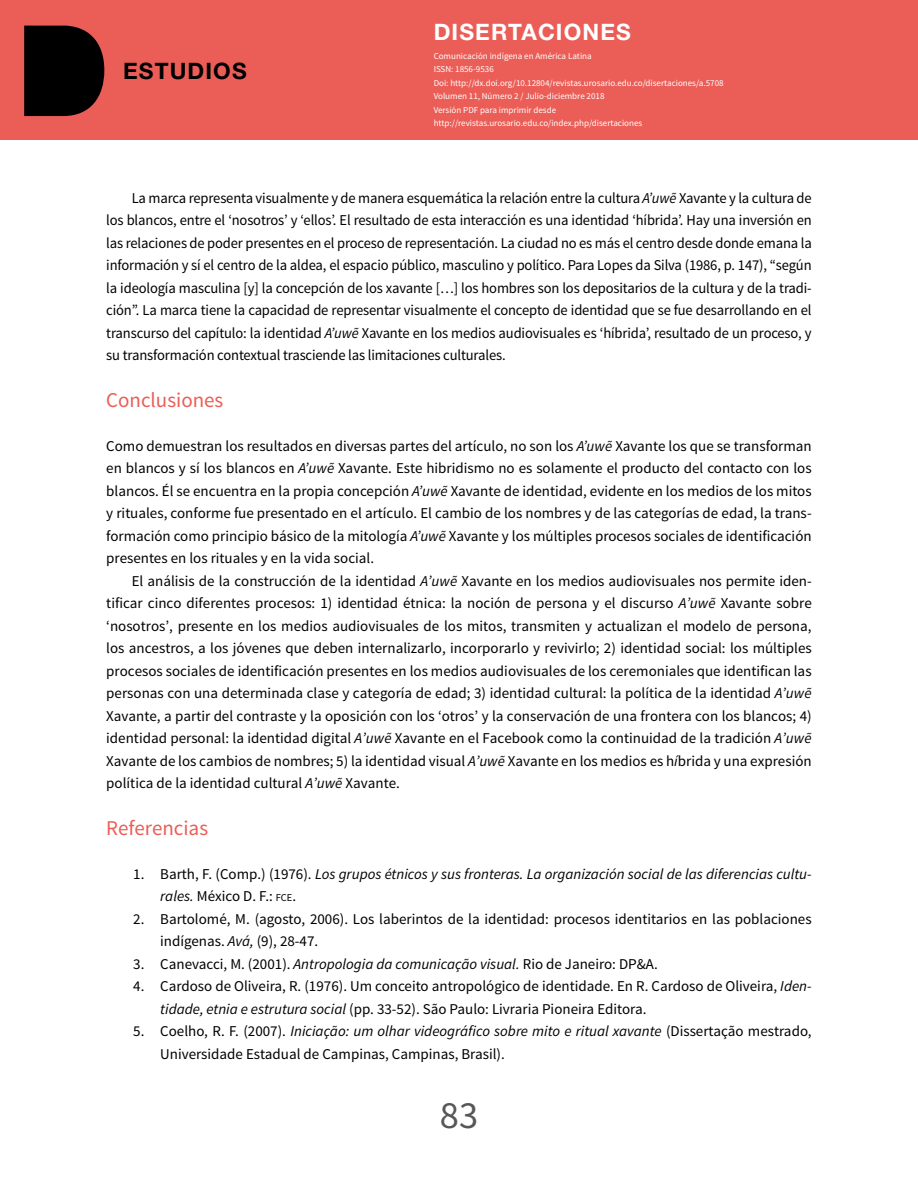
<style>
.page{position:relative;width:918px;height:1188px;background:#fff}
.page>*{position:absolute;margin:0;border:0;box-sizing:border-box;transform-origin:0 0}
.t1{font:38.4px "Source Sans Pro";color:#575756}
.t2{font:700 22.65px "Helvetica Neue LT Std";letter-spacing:.05em;color:#fff}
.t3{font:700 22.65px "Helvetica Neue LT Std";letter-spacing:.05em;color:#000}
.t4{font:21px "Source Sans Pro";color:#eb5e57}
.t5{font:15px/22.5px "Source Sans Pro";color:#000;text-align:justify}
.t6{font:italic 15px/22.5px "Source Sans Pro";color:#000}
.t7{font:9px/13.5px "Source Sans Pro";color:#fff}
.s1{font-style:inherit}
.s2{font-style:italic}
.s3{font-style:normal}
.s4{font-style:normal;font-size:10.5px}
</style>
<div class="page">
<div style="left:0;top:0;width:918px;height:139px;background:#eb5e57"></div>
<svg style="left:24px;top:26px;width:80px;height:90px;background:#150807"></svg>
<h2 class="t3" style="left:123px;top:57px;width:125px">ESTUDIOS</h2>
<h2 class="t2" style="left:434px;top:18px;width:182px">DISERTACIONES</h2>
<p class="t7" style="left:434px;top:49px;width:292px">Comunicación indígena en América Latina<br><span class="s1">I SSN</span> : 1856-9536<br>Doi: http://dx.doi.org/10.12804/revistas.urosario.edu.co/disertaciones/a.5708<br>Volumen 11, Número 2 / Julio-diciembre 2018<br>Versión <span class="s1">PDF</span> para imprimir desde http://revistas.urosario.edu.co/index.php/disertaciones</p>
<p class="t5" style="left:106px;top:187px;width:707px;text-indent:26px">La marca representa visualmente y de manera esquemática la relación entre la cultura <span class="s2">A’uwẽ</span> Xavante y la cultura de los blancos, entre el ‘nosotros’ y ‘ellos’. El resultado de esta interacción es una identidad ‘híbrida’. Hay una inversión en las relaciones de poder presentes en el proceso de representación. La ciudad no es más el centro desde donde emana la información y sí el centro de la aldea, el espacio público, masculino y político. Para Lopes da Silva (1986, p. 147), “según la ideología masculina [y] la concepción de los xavante […] los hombres son los depositarios de la cultura y de la tradi&shy;ción”. La marca tiene la capacidad de representar visualmente el concepto de identidad que se fue desarrollando en el transcurso del capítulo: la identidad <span class="s2">A’uwẽ</span> Xavante en los medios audiovisuales es ‘híbrida’, resultado de un proceso, y su transformación contextual trasciende las limitaciones culturales.</p>
<h3 class="t4" style="left:106px;top:387px;width:119px">Conclusiones</h3>
<p class="t5" style="left:106px;top:435px;width:707px">Como demuestran los resultados en diversas partes del artículo, no son los <span class="s2">A’uwẽ</span> Xavante los que se transforman en blancos y sí los blancos en <span class="s2">A’uwẽ</span> Xavante. Este hibridismo no es solamente el producto del contacto con los blancos. Él se encuentra en la propia concepción <span class="s2">A’uwẽ</span> Xavante de identidad, evidente en los medios de los mitos y rituales, conforme fue presentado en el artículo. El cambio de los nombres y de las categorías de edad, la trans&shy;formación como principio básico de la mitología <span class="s2">A’uwẽ</span> Xavante y los múltiples procesos sociales de identificación presentes en los rituales y en la vida social.</p>
<p class="t5" style="left:106px;top:570px;width:707px;text-indent:26px">El análisis de la construcción de la identidad <span class="s2">A’uwẽ</span> Xavante en los medios audiovisuales nos permite iden&shy;tificar cinco diferentes procesos: 1) identidad étnica: la noción de persona y el discurso <span class="s2">A’uwẽ</span> Xavante sobre ‘nosotros’, presente en los medios audiovisuales de los mitos, transmiten y actualizan el modelo de persona, los ancestros, a los jóvenes que deben internalizarlo, incorporarlo y revivirlo; 2) identidad social: los múltiples procesos sociales de identificación presentes en los medios audiovisuales de los ceremoniales que identifican las personas con una determinada clase y categoría de edad; 3) identidad cultural: la política de la identidad <span class="s2">A’uwẽ </span>Xavante, a partir del contraste y la oposición con los ‘otros’ y la conservación de una frontera con los blancos; 4) identidad personal: la identidad digital <span class="s2">A’uwẽ</span> Xavante en el Facebook como la continuidad de la tradición <span class="s2">A’uwẽ </span>Xavante de los cambios de nombres; 5) la identidad visual <span class="s2">A’uwẽ</span> Xavante en los medios es h<span class="s2">í</span>brida y una expresión política de la identidad cultural <span class="s2">A’uwẽ</span> Xavante.</p>
<h3 class="t4" style="left:106px;top:815px;width:103px">Referencias</h3>
<p class="t6" style="left:160px;top:862px;width:653px;text-indent:-27px"><span class="s3">1. Barth, F. (Comp.) (1976).</span> Los grupos étnicos y sus fronteras. La organización social de las diferencias cultu&shy;rales. <span class="s3">México D. F.:</span> <span class="s4">fce</span><span class="s3">.</span></p>
<p class="t5" style="left:160px;top:908px;width:653px;text-indent:-27px">2. Bartolomé, M. (agosto, 2006). Los laberintos de la identidad: procesos identitarios en las poblaciones indígenas. <span class="s2">Avá,</span> (9), 28-47.</p>
<p class="t5" style="left:133px;top:953px;width:526px">3. Canevacci, M. (2001). <span class="s2">Antropologia da comunicação visual.</span> Rio de Janeiro: DP&amp;A.</p>
<p class="t5" style="left:160px;top:975px;width:653px;text-indent:-27px">4. Cardoso de Oliveira, R. (1976). Um conceito antropológico de identidade. En R. Cardoso de Oliveira, <span class="s2">Iden&shy;tidade, etnia e estrutura social</span> (pp. 33-52). São Paulo: Livraria Pioneira Editora.</p>
<p class="t5" style="left:160px;top:1020px;width:653px;text-indent:-27px">5. Coelho, R. F. (2007). <span class="s2">Iniciação: um olhar videográfico sobre mito e ritual xavante</span> (Dissertação mestrado,<br>Universidade Estadual de Campinas, Campinas, Brasil).</p>
<h1 class="t1" style="left:440px;top:1092px;width:40px">83</h1>
</div>
